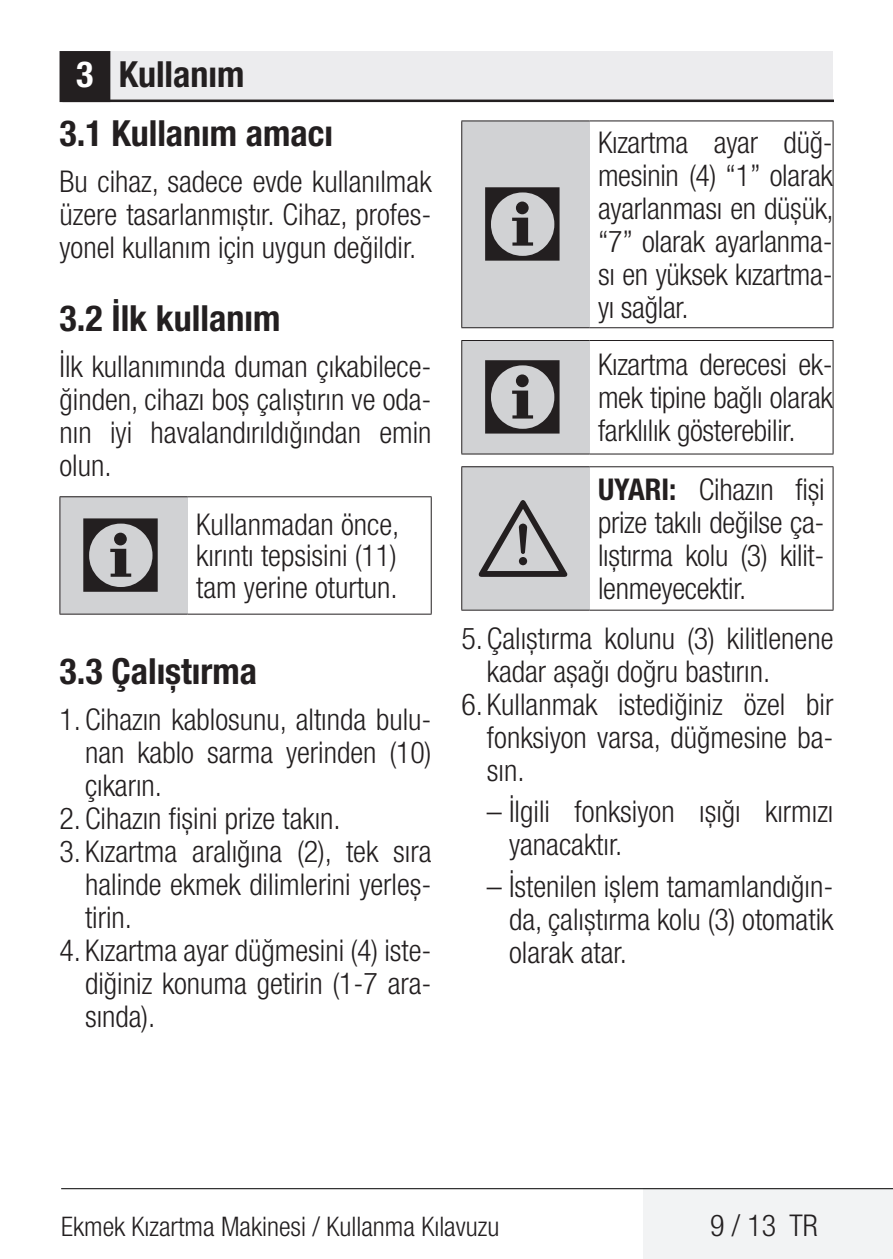
<style>
.page{position:relative;width:893px;height:1259px;background:#fff}
.page>*{position:absolute;margin:0;border:0;box-sizing:border-box;transform-origin:0 0}
.t1{font:108px "ZIWARNUN";color:#231f20}
.t2{font:96px "ZIWARNUN";color:#231f20}
.t3{font:700 condensed 36px "Helvetica Neue LT Pro";color:#231f20}
.t4{font:300 condensed 30px/33px "Helvetica Neue LT Pro";color:#231f20;text-align:justify}
.t5{font:300 condensed 27px "Helvetica Neue LT Pro";color:#231f20}
.s1{color:#fff}
.s2{font-weight:700}
</style>
<div class="page">
<div style="left:644px;top:1188px;width:249px;height:71px;background:#f2f3f4"></div>
<hr style="left:61px;top:1188px;width:832px;height:1px;background:#000">
<div style="left:62px;top:51px;width:771px;height:50px;background:#ececee"></div>
<hr style="left:62px;top:100px;width:771px;height:2px;background:#231f20">
<div style="left:61px;top:53px;width:48px;height:48px;background:#231f20"></div>
<div style="left:60px;top:51px;width:50px;height:51px;border:3px solid #231f20"></div>
<div style="left:60px;top:497px;width:128px;height:117px;background:#d1d2d4"></div>
<hr style="left:188px;top:496px;width:244px;height:1px;background:#231f20">
<hr style="left:431px;top:497px;width:1px;height:117px;background:#231f20">
<hr style="left:188px;top:613px;width:244px;height:1px;background:#231f20">
<hr style="left:60px;top:496px;width:128px;height:1px;background:#231f20">
<hr style="left:59px;top:497px;width:1px;height:117px;background:#231f20">
<hr style="left:60px;top:613px;width:128px;height:1px;background:#231f20">
<div style="left:462px;top:121px;width:127px;height:207px;background:#d1d2d4"></div>
<hr style="left:589px;top:120px;width:244px;height:1px;background:#231f20">
<hr style="left:833px;top:121px;width:1px;height:206px;background:#231f20">
<hr style="left:589px;top:327px;width:244px;height:1px;background:#231f20">
<hr style="left:461px;top:120px;width:128px;height:1px;background:#231f20">
<hr style="left:461px;top:121px;width:1px;height:206px;background:#231f20">
<hr style="left:461px;top:327px;width:128px;height:1px;background:#231f20">
<div style="left:462px;top:340px;width:127px;height:114px;background:#d1d2d4"></div>
<hr style="left:589px;top:340px;width:244px;height:1px;background:#231f20">
<hr style="left:833px;top:341px;width:1px;height:113px;background:#231f20">
<hr style="left:589px;top:453px;width:244px;height:1px;background:#231f20">
<hr style="left:461px;top:340px;width:128px;height:1px;background:#231f20">
<hr style="left:461px;top:341px;width:1px;height:113px;background:#231f20">
<hr style="left:461px;top:453px;width:128px;height:1px;background:#231f20">
<div style="left:462px;top:467px;width:127px;height:143px;background:#d1d2d4"></div>
<hr style="left:589px;top:466px;width:244px;height:1px;background:#231f20">
<hr style="left:833px;top:467px;width:1px;height:143px;background:#231f20">
<hr style="left:589px;top:609px;width:244px;height:1px;background:#231f20">
<hr style="left:461px;top:466px;width:128px;height:1px;background:#231f20">
<hr style="left:461px;top:467px;width:1px;height:143px;background:#231f20">
<hr style="left:461px;top:609px;width:128px;height:1px;background:#231f20">
<p class="t3" style="left:76px;top:52px;width:170px"><span class="s1">3</span> Kullanım</p>
<p class="t3" style="left:60px;top:112px;width:275px">3.1 Kullanım amacı</p>
<p class="t4" style="left:60px;top:165px;width:374px">Bu cihaz, sadece evde kullanılmak üzere tasarlanmıştır. Cihaz, profes&shy;yonel kullanım için uygun değildir.</p>
<p class="t3" style="left:60px;top:296px;width:222px">3.2 İlk kullanım</p>
<p class="t4" style="left:60px;top:349px;width:374px">İlk kullanımında duman çıkabilece&shy;ğinden, cihazı boş çalıştırın ve oda&shy;nın iyi havalandırıldığından emin olun.</p>
<h1 class="t1" style="left:77px;top:498px;width:94px">C</h1>
<p class="t4" style="left:196px;top:508px;width:205px;line-height:31.5px">Kullanmadan önce, kırıntı tepsisini (11) tam yerine oturtun.</p>
<p class="t3" style="left:60px;top:649px;width:199px">3.3 Çalıştırma</p>
<p class="t4" style="left:85px;top:702px;width:348px;text-indent:-26px">1. Cihazın kablosunu, altında bulu&shy;nan kablo sarma yerinden (10) çıkarın.</p>
<p class="t4" style="left:60px;top:801px;width:283px">2. Cihazın fişini prize takın.</p>
<p class="t4" style="left:85px;top:834px;width:348px;text-indent:-26px">3. Kızartma aralığına (2), tek sıra halinde ekmek dilimlerini yerleş&shy;tirin.</p>
<p class="t4" style="left:85px;top:933px;width:348px;text-indent:-26px">4. Kızartma ayar düğmesini (4) iste&shy;diğiniz konuma getirin (1-7 ara&shy;sında).</p>
<h1 class="t1" style="left:479px;top:167px;width:94px">C</h1>
<p class="t4" style="left:598px;top:125px;width:237px">Kızartma ayar düğ&shy;mesinin (4) “1” olarak ayarlanması en düşük, “7” olarak ayarlanma&shy;sı en yüksek kızartma&shy;yı sağlar.</p>
<h1 class="t1" style="left:479px;top:340px;width:94px">C</h1>
<p class="t4" style="left:598px;top:348px;width:236px">Kızartma derecesi ek&shy;mek tipine bağlı olarak farklılık gösterebilir.</p>
<p class="t4" style="left:598px;top:472px;width:228px"><span class="s2">UYARI:</span> Cihazın fişi prize takılı değilse ça&shy;lıştırma kolu (3) kilit&shy;lenmeyecektir.</p>
<p class="t4" style="left:487px;top:621px;width:348px;text-indent:-26px">5. Çalıştırma kolunu (3) kilitlenene kadar aşağı doğru bastırın.</p>
<p class="t4" style="left:487px;top:687px;width:348px;text-indent:-26px">6. Kullanmak istediğiniz özel bir fonksiyon varsa, düğmesine ba&shy;sın.</p>
<p class="t4" style="left:509px;top:795px;width:326px;text-indent:-22px">– İlgili fonksiyon ışığı kırmızı yanacaktır.</p>
<p class="t4" style="left:509px;top:869px;width:326px;text-indent:-22px">– İstenilen işlem tamamlandığın&shy;da, çalıştırma kolu (3) otomatik olarak atar.</p>
<h2 class="t2" style="left:479px;top:487px;width:94px">A</h2>
<p class="t5" style="left:61px;top:1210px;width:440px">Ekmek Kızartma Makinesi / Kullanma Kılavuzu</p>
<p class="t4" style="left:710px;top:1208px;width:109px">9 / 13 TR</p>
</div>
